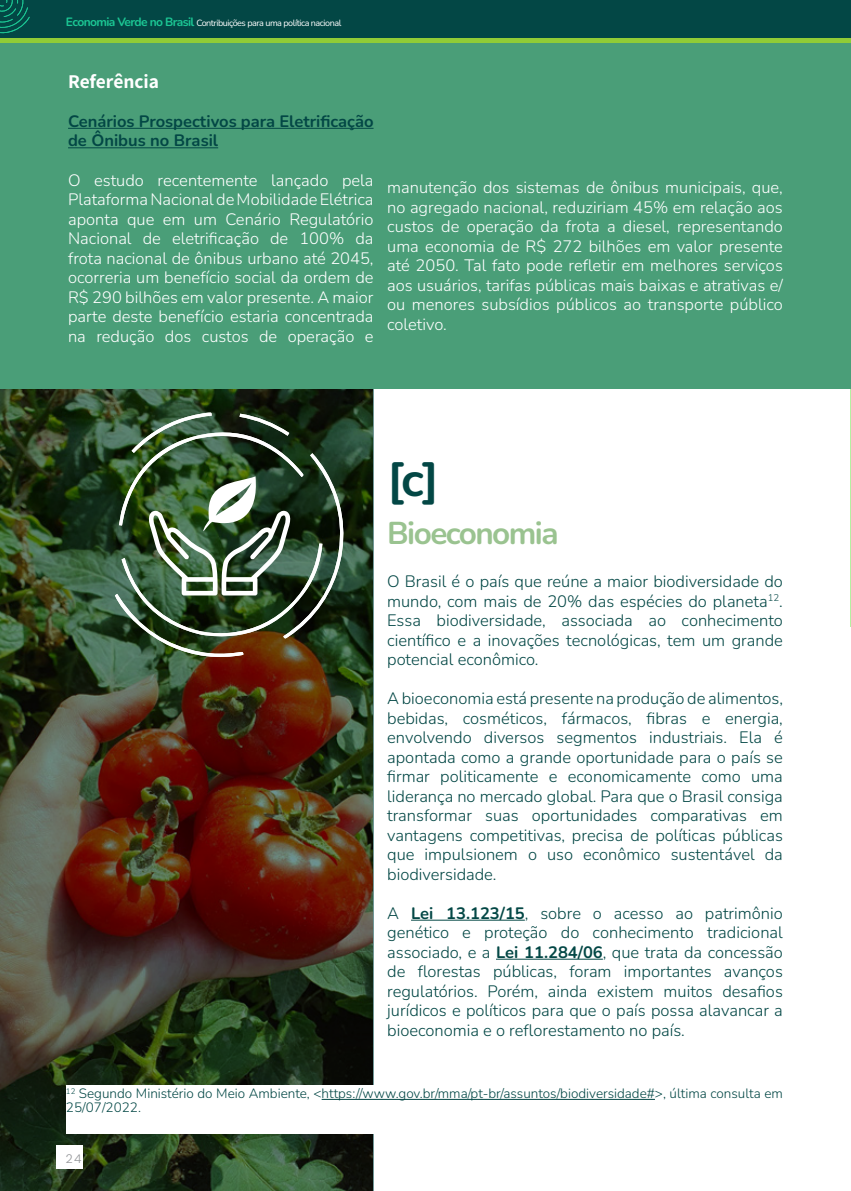
<style>
.page{position:relative;width:851px;height:1191px;background:#fff}
.page>*{position:absolute;margin:0;border:0;box-sizing:border-box;transform-origin:0 0}
.t1{font:700 48px "Nunito";color:#034745}
.t2{font:700 31.5px "Nunito";letter-spacing:-.05em;color:#9ac390}
.t3{font:700 19.5px "Assistant";color:#fff}
.t4{font:300 16.5px/19.5px "Nunito";color:#034745;text-align:justify}
.t5{font:300 16.5px/19.5px "Nunito";color:#fff;text-align:justify}
.t6{font:700 16.5px/19.5px "Nunito";color:#034745}
.t7{font:300 13.5px/13.5px "Nunito";color:#034745}
.t8{font:300 12px "Poppins";color:#939598}
.t9{font:9px "Nunito";letter-spacing:-.05em;color:#fff}
.s1{font-weight:700;font-size:12px;color:#1cc794}
.s2{font-weight:700}
</style>
<div class="page">
<img style="left:0;top:389px;width:373px;height:802px">
<hr style="left:411px;top:920px;width:113px;height:1px;background:#034745">
<hr style="left:496px;top:959px;width:106px;height:1px;background:#034745">
<svg style="left:115px;top:412px;width:244px;height:247px;background:#445a40"></svg>
<div style="left:0;top:43px;width:850px;height:346px;background:#4a9e78"></div>
<hr style="left:68px;top:128px;width:305px;height:1px;background:#034745">
<hr style="left:68px;top:148px;width:150px;height:1px;background:#034745">
<div style="left:66px;top:1084px;width:716px;height:49px;background:#fff"></div>
<hr style="left:321px;top:1099px;width:334px;height:1px;background:#034745">
<div style="left:56px;top:1145px;width:26px;height:23px;background:#fff"></div>
<div style="left:0;top:30px;width:850px;height:13px;background:#91cc36"></div>
<div style="left:0;top:0;width:850px;height:38px;background:#034745"></div>
<hr style="left:850px;top:0;width:1px;height:38px;background:#034745">
<svg style="left:0;top:0;width:30px;height:34px"></svg>
<p class="t9" style="left:66px;top:16px;width:277px"><span class="s1">Economia Verde no Brasil</span> Contribuições para uma política nacional</p>
<p class="t3" style="left:68px;top:68px;width:93px">Referência</p>
<p class="t6" style="left:68px;top:111px;width:307px">Cenários Prospectivos para Eletrificação de Ônibus no Brasil</p>
<p class="t5" style="left:68px;top:169px;width:307px">O estudo recentemente lançado pela Plataforma Nacional de Mobilidade Elétrica aponta que em um Cenário Regulatório Nacional de eletrificação de 100% da frota nacional de ônibus urbano até 2045, ocorreria um benefício social da ordem de R$ 290 bilhões em valor presente. A maior parte deste benefício estaria concentrada na redução dos custos de operação e</p>
<p class="t5" style="left:387px;top:177px;width:397px">manutenção dos sistemas de ônibus municipais, que, no agregado nacional, reduziriam 45% em relação aos custos de operação da frota a diesel, representando uma economia de R$ 272 bilhões em valor presente até 2050. Tal fato pode refletir em melhores serviços aos usuários, tarifas públicas mais baixas e atrativas e/ ou menores subsídios públicos ao transporte público coletivo.</p>
<p class="t1" style="left:387px;top:446px;width:53px">[c]</p>
<p class="t2" style="left:387px;top:511px;width:173px">Bioeconomia</p>
<p class="t4" style="left:387px;top:571px;width:397px">O Brasil é o país que reúne a maior biodiversidade do mundo, com mais de 20% das espécies do planeta<sup>12</sup>.<br>Essa biodiversidade, associada ao conhecimento científico e a inovações tecnológicas, tem um grande potencial econômico.</p>
<p class="t4" style="left:387px;top:688px;width:397px">A bioeconomia está presente na produção de alimentos, bebidas, cosméticos, fármacos, fibras e energia, envolvendo diversos segmentos industriais. Ela é apontada como a grande oportunidade para o país se firmar politicamente e economicamente como uma liderança no mercado global. Para que o Brasil consiga transformar suas oportunidades comparativas em vantagens competitivas, precisa de políticas públicas que impulsionem o uso econômico sustentável da biodiversidade.</p>
<p class="t4" style="left:387px;top:902px;width:397px">A <span class="s2">Lei 13.123/15</span>, sobre o acesso ao patrimônio genético e proteção do conhecimento tradicional associado, e a <span class="s2">Lei 11.284/06</span>, que trata da concessão de florestas públicas, foram importantes avanços regulatórios. Porém, ainda existem muitos desafios jurídicos e políticos para que o país possa alavancar a bioeconomia e o reflorestamento no país.</p>
<p class="t7" style="left:66px;top:1086px;width:718px"><sup>12</sup> Segundo Ministério do Meio Ambiente, &lt;https://www.gov.br/mma/pt-br/assuntos/biodiversidade#&gt;, última consulta em<br>25/07/2022.</p>
<p class="t8" style="left:66px;top:1152px;width:17px">24</p>
</div>
